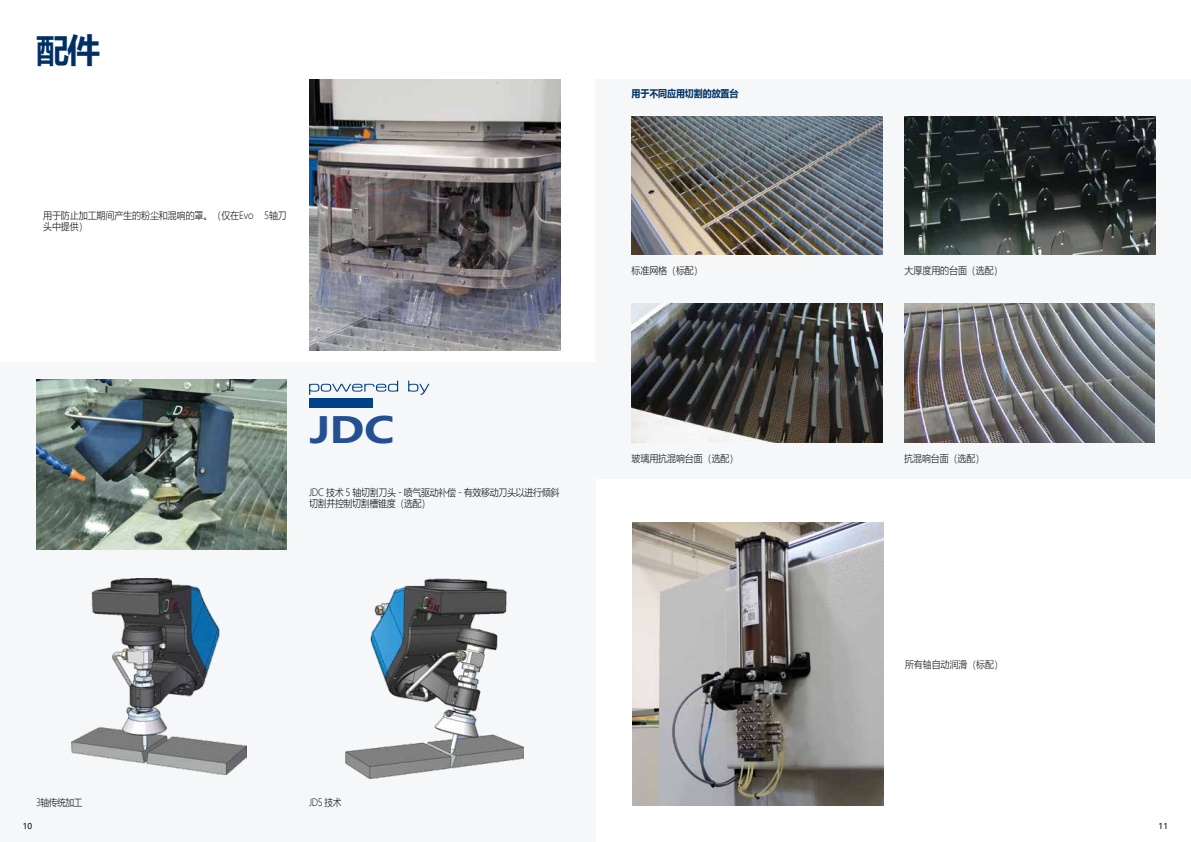
<style>
.page{position:relative;width:1191px;height:842px;background:#fff}
.page>*{position:absolute;margin:0;border:0;box-sizing:border-box;transform-origin:0 0}
.t1{font:700 35.8px "Microsoft Ya Hei";color:#234f93;scale:1.25 1}
.t2{font:700 33px "Microsoft Ya Hei";color:#003063}
.t3{font:300 10px/11px "Microsoft Ya Hei";letter-spacing:-.01em;color:#000;scale:.9 1}
.t4{font:300 10px/11px "Microsoft Ya Hei";letter-spacing:-.04em;color:#000;scale:.9 1}
.t5{font:700 10px "Microsoft Ya Hei";letter-spacing:-.01em;color:#003063;scale:.9 1}
.t6{font:300 10px "Microsoft Ya Hei";letter-spacing:-.01em;color:#000;scale:.87 1}
.t7{font:8px "Microsoft Ya Hei";color:#000}
</style>
<div class="page">
<div style="left:595px;top:79px;width:596px;height:400px;background:#f5f7f9"></div>
<img style="left:632px;top:304px;width:250px;height:138px">
<img style="left:631px;top:116px;width:251px;height:138px">
<img style="left:904px;top:304px;width:251px;height:138px">
<img style="left:904px;top:116px;width:251px;height:138px">
<img style="left:310px;top:79px;width:251px;height:271px">
<div style="left:0;top:363px;width:595px;height:479px;background:#f5f7f9"></div>
<img style="left:36px;top:380px;width:251px;height:169px">
<img style="left:71px;top:578px;width:176px;height:197px">
<img style="left:345px;top:578px;width:179px;height:201px">
<div style="left:309px;top:398px;width:64px;height:10px;background:#004289"></div>
<svg style="left:309px;top:381px;width:120px;height:14px"></svg>
<img style="left:632px;top:522px;width:251px;height:284px">
<h2 class="t2" style="left:36px;top:27px;width:66px">配件</h2>
<p class="t3" style="left:43px;top:210px;width:272px">用于防止加工期间产生的粉尘和混响的罩。（仅在Evo 5轴刀头中提供）</p>
<h1 class="t1" style="left:309px;top:405px;width:69px">JDC</h1>
<p class="t4" style="left:309px;top:487px;width:279px">JDC 技术 5 轴切割刀头 - 喷气驱动补偿 - 有效移动刀头以进行倾斜切割并控制切割槽锥度（选配）</p>
<p class="t5" style="left:631px;top:87px;width:120px">用于不同应用切割的放置台</p>
<p class="t3" style="left:631px;top:265px;width:81px">标准网格（标配）</p>
<p class="t3" style="left:631px;top:453px;width:120px">玻璃用抗混响台面（选配）</p>
<p class="t6" style="left:36px;top:796px;width:55px">3轴传统加工</p>
<p class="t6" style="left:309px;top:796px;width:39px">JD5 技术</p>
<p class="t3" style="left:904px;top:265px;width:110px">大厚度用的台面（选配）</p>
<p class="t3" style="left:904px;top:453px;width:91px">抗混响台面（选配）</p>
<p class="t3" style="left:905px;top:659px;width:110px">所有轴自动润滑（标配）</p>
<p class="t7" style="left:23px;top:820px;width:11px">10</p>
<p class="t7" style="left:1158px;top:820px;width:11px">11</p>
</div>
